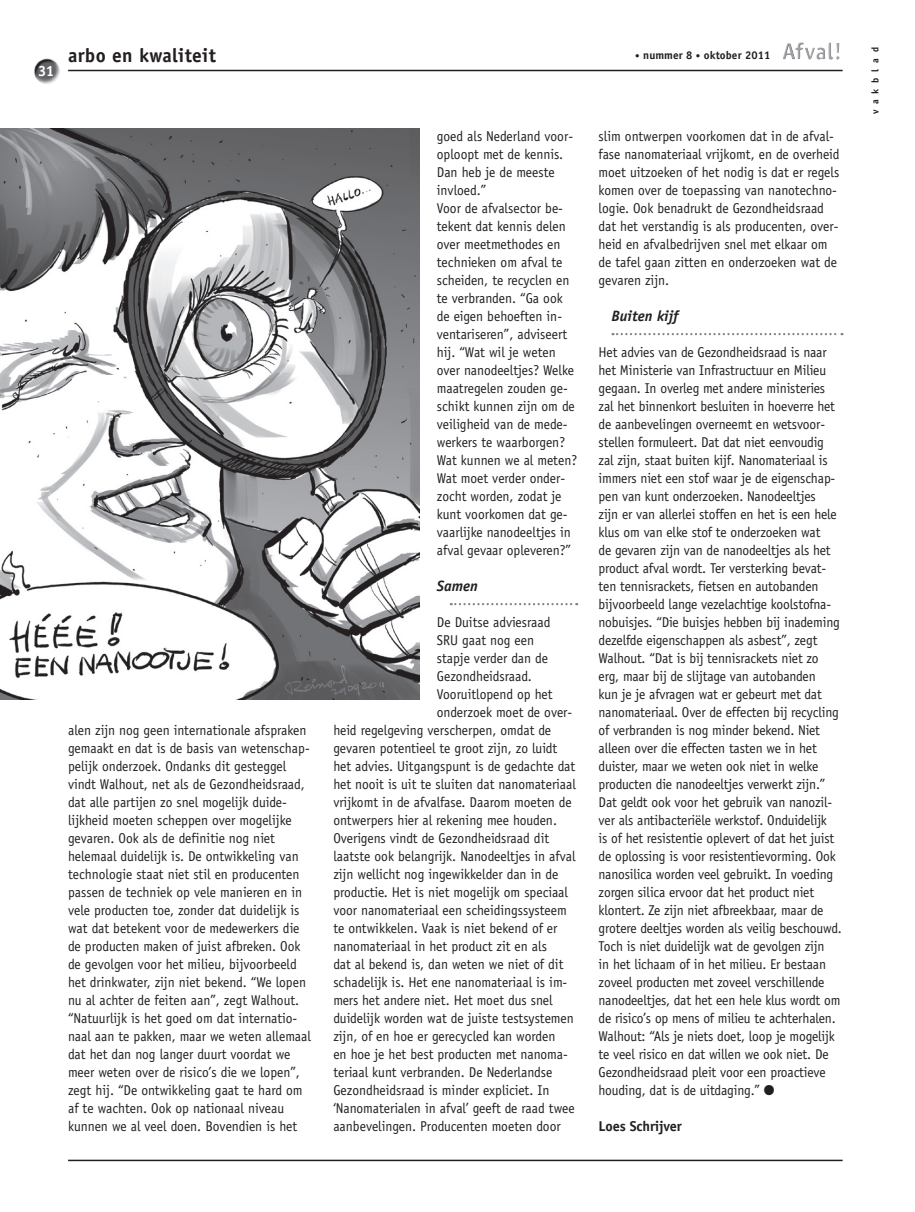
<style>
.page{position:relative;width:915px;height:1212px;background:#fff}
.page>*{position:absolute;margin:0;border:0;box-sizing:border-box;transform-origin:0 0}
.t1{font:700 19.5px "Officina Sans";letter-spacing:.015em;color:#231f20}
.t2{font:italic 700 15px "Officina Sans";color:#231f20}
.t3{font:700 15px "Officina Sans";color:#fff}
.t4{font:14.25px/18px "Officina Sans";letter-spacing:-.01em;color:#231f20;scale:.95 1}
.t5{font:700 14.25px "Officina Sans";letter-spacing:-.01em;color:#231f20}
.t6{font:700 11.25px "Officina Sans";letter-spacing:.005em;color:#231f20}
.t7{font:700 9.75px "Officina Sans";letter-spacing:.6em;color:#231f20}
.s1{font-size:9px}
</style>
<div class="page">
<hr style="left:68px;top:70px;width:774px;height:1px;background:#231f20">
<hr style="left:68px;top:1160px;width:774px;height:1px;background:#231f20">
<img style="left:34px;top:58px;width:26px;height:26px">
<img style="left:783px;top:42px;width:57px;height:18px">
<svg style="left:450px;top:603px;width:127px;height:2px"></svg>
<svg style="left:612px;top:333px;width:230px;height:2px"></svg>
<img style="left:0;top:129px;width:419px;height:570px">
<p class="t3" style="left:38px;top:62px;width:17px">31</p>
<h1 class="t1" style="left:68px;top:43px;width:149px">arbo en kwaliteit</h1>
<p class="t4" style="left:68px;top:721px;width:257px">alen zijn nog geen internationale afspraken gemaakt en dat is de basis van wetenschap&shy;pelijk onderzoek. Ondanks dit gesteggel vindt Walhout, net als de Gezondheidsraad, dat alle partijen zo snel mogelijk duide&shy;lijkheid moeten scheppen over mogelijke gevaren. Ook als de definitie nog niet helemaal duidelijk is. De ontwikkeling van technologie staat niet stil en producenten passen de techniek op vele manieren en in vele producten toe, zonder dat duidelijk is wat dat betekent voor de medewerkers die de producten maken of juist afbreken. Ook de gevolgen voor het milieu, bijvoorbeeld het drinkwater, zijn niet bekend. “We lopen nu al achter de feiten aan”, zegt Walhout. “Natuurlijk is het goed om dat internatio&shy;naal aan te pakken, maar we weten allemaal dat het dan nog langer duurt voordat we meer weten over de risico’s die we lopen”, zegt hij. “De ontwikkeling gaat te hard om af te wachten. Ook op nationaal niveau kunnen we al veel doen. Bovendien is het</p>
<p class="t4" style="left:436px;top:127px;width:149px">goed als Nederland voor&shy;oploopt met de kennis.<br>Dan heb je de meeste invloed.”<br>Voor de afvalsector be&shy;tekent dat kennis delen over meetmethodes en technieken om afval te scheiden, te recyclen en te verbranden. “Ga ook de eigen behoeften in&shy;ventariseren”, adviseert hij. “Wat wil je weten over nanodeeltjes? Welke maatregelen zouden ge&shy;schikt kunnen zijn om de veiligheid van de mede&shy;werkers te waarborgen?<br>Wat kunnen we al meten?<br>Wat moet verder onder&shy;zocht worden, zodat je kunt voorkomen dat ge&shy;vaarlijke nanodeeltjes in afval gevaar opleveren?”</p>
<p class="t2" style="left:436px;top:577px;width:43px">Samen</p>
<p class="t4" style="left:436px;top:613px;width:121px">De Duitse adviesraad</p>
<p class="t4" style="left:436px;top:631px;width:104px">SRU gaat nog een</p>
<p class="t4" style="left:436px;top:649px;width:118px">stapje verder dan de</p>
<p class="t4" style="left:436px;top:667px;width:102px">Gezondheidsraad.</p>
<p class="t4" style="left:436px;top:685px;width:123px">Vooruitlopend op het</p>
<p class="t4" style="left:436px;top:703px;width:144px">onderzoek moet de over-</p>
<p class="t4" style="left:333px;top:721px;width:231px">heid regelgeving verscherpen, omdat de</p>
<p class="t4" style="left:333px;top:739px;width:237px">gevaren potentieel te groot zijn, zo luidt</p>
<p class="t4" style="left:333px;top:757px;width:256px">het advies. Uitgangspunt is de gedachte dat</p>
<p class="t4" style="left:333px;top:775px;width:257px">het nooit is uit te sluiten dat nanomateriaal</p>
<p class="t4" style="left:333px;top:793px;width:252px">vrijkomt in de afvalfase. Daarom moeten de</p>
<p class="t4" style="left:333px;top:811px;width:237px">ontwerpers hier al rekening mee houden.</p>
<p class="t4" style="left:333px;top:829px;width:229px">Overigens vindt de Gezondheidsraad dit</p>
<p class="t4" style="left:333px;top:847px;width:256px">laatste ook belangrijk. Nanodeeltjes in afval</p>
<p class="t4" style="left:333px;top:865px;width:238px">zijn wellicht nog ingewikkelder dan in de</p>
<p class="t4" style="left:333px;top:883px;width:248px">productie. Het is niet mogelijk om speciaal</p>
<p class="t4" style="left:333px;top:901px;width:247px">voor nanomateriaal een scheidingssysteem</p>
<p class="t4" style="left:333px;top:919px;width:237px">te ontwikkelen. Vaak is niet bekend of er</p>
<p class="t4" style="left:333px;top:937px;width:226px">nanomateriaal in het product zit en als</p>
<p class="t4" style="left:333px;top:955px;width:244px">dat al bekend is, dan weten we niet of dit</p>
<p class="t4" style="left:333px;top:973px;width:248px">schadelijk is. Het ene nanomateriaal is im-</p>
<p class="t4" style="left:333px;top:991px;width:232px">mers het andere niet. Het moet dus snel</p>
<p class="t4" style="left:333px;top:1009px;width:254px">duidelijk worden wat de juiste testsystemen</p>
<p class="t4" style="left:333px;top:1027px;width:235px">zijn, of en hoe er gerecycled kan worden</p>
<p class="t4" style="left:333px;top:1045px;width:248px">en hoe je het best producten met nanoma-</p>
<p class="t4" style="left:333px;top:1063px;width:232px">teriaal kunt verbranden. De Nederlandse</p>
<p class="t4" style="left:333px;top:1081px;width:229px">Gezondheidsraad is minder expliciet. In</p>
<p class="t4" style="left:333px;top:1099px;width:255px">‘Nanomaterialen in afval’ geeft de raad twee</p>
<p class="t4" style="left:333px;top:1117px;width:241px">aanbevelingen. Producenten moeten door</p>
<p class="t6" style="left:635px;top:48px;width:136px"><span class="s1">•</span> nummer 8 <span class="s1">•</span> oktober 2011</p>
<p class="t7" style="left:868px;top:114px;width:69px;rotate:-90deg">vakblad</p>
<p class="t4" style="left:598px;top:127px;width:255px">slim ontwerpen voorkomen dat in de afval&shy;fase nanomateriaal vrijkomt, en de overheid moet uitzoeken of het nodig is dat er regels komen over de toepassing van nanotechno&shy;logie. Ook benadrukt de Gezondheidsraad dat het verstandig is als producenten, over&shy;heid en afvalbedrijven snel met elkaar om de tafel gaan zitten en onderzoeken wat de gevaren zijn.</p>
<p class="t2" style="left:611px;top:307px;width:68px">Buiten kijf</p>
<p class="t4" style="left:598px;top:343px;width:257px">Het advies van de Gezondheidsraad is naar het Ministerie van Infrastructuur en Milieu gegaan. In overleg met andere ministeries zal het binnenkort besluiten in hoeverre het de aanbevelingen overneemt en wetsvoor&shy;stellen formuleert. Dat dat niet eenvoudig zal zijn, staat buiten kijf. Nanomateriaal is immers niet een stof waar je de eigenschap&shy;pen van kunt onderzoeken. Nanodeeltjes<br>zijn er van allerlei stoffen en het is een hele klus om van elke stof te onderzoeken wat<br>de gevaren zijn van de nanodeeltjes als het product afval wordt. Ter versterking bevat&shy;ten tennisrackets, fietsen en autobanden bijvoorbeeld lange vezelachtige koolstofna&shy;nobuisjes. “Die buisjes hebben bij inademing dezelfde eigenschappen als asbest”, zegt Walhout. “Dat is bij tennisrackets niet zo erg, maar bij de slijtage van autobanden<br>kun je je afvragen wat er gebeurt met dat nanomateriaal. Over de effecten bij recycling of verbranden is nog minder bekend. Niet alleen over die effecten tasten we in het duister, maar we weten ook niet in welke producten die nanodeeltjes verwerkt zijn.” Dat geldt ook voor het gebruik van nanozil&shy;ver als antibacteriële werkstof. Onduidelijk<br>is of het resistentie oplevert of dat het juist de oplossing is voor resistentievorming. Ook nanosilica worden veel gebruikt. In voeding zorgen silica ervoor dat het product niet klontert. Ze zijn niet afbreekbaar, maar de grotere deeltjes worden als veilig beschouwd.<br>Toch is niet duidelijk wat de gevolgen zijn<br>in het lichaam of in het milieu. Er bestaan zoveel producten met zoveel verschillende nanodeeltjes, dat het een hele klus wordt om de risico’s op mens of milieu te achterhalen.<br>Walhout: “Als je niets doet, loop je mogelijk te veel risico en dat willen we ook niet. De Gezondheidsraad pleit voor een proactieve houding, dat is de uitdaging.” ●</p>
<p class="t5" style="left:598px;top:1117px;width:85px">Loes Schrijver</p>
</div>
